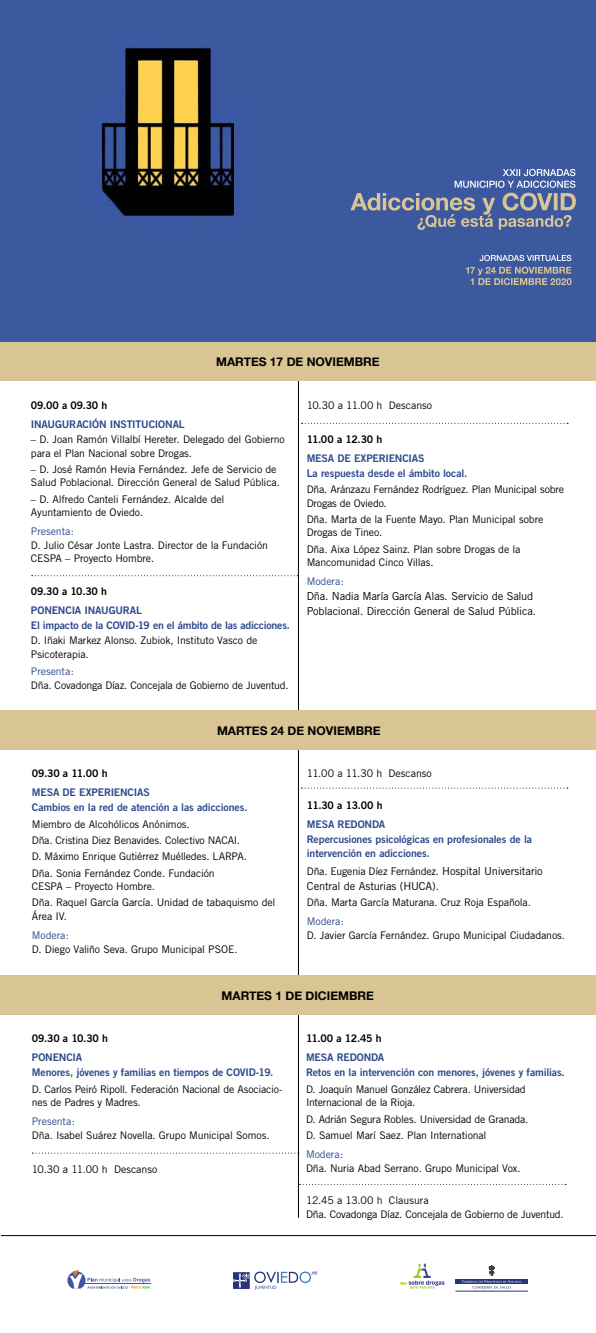
<style>
.page{position:relative;width:596px;height:1333px;background:#fff}
.page>*{position:absolute;margin:0;border:0;box-sizing:border-box;transform-origin:0 0}
.t1{font:700 12px "Helvetica Neue";color:#000}
.t2{font:11px/15px "Trade Gothic";letter-spacing:-.015em;color:#000}
.t3{font:10.5px/13.5px "Trade Gothic";letter-spacing:-.015em;color:#000}
.t4{font:10.5px/14.9px "Trade Gothic Bold Two";letter-spacing:-.01em;color:#2c498b}
.t5{font:10.5px "Trade Gothic Bold Two";letter-spacing:-.025em;color:#000}
.t6{font:10.5px "Trade Gothic";letter-spacing:-.005em;color:#2c498b}
.s1{font-size:11px}
</style>
<div class="page">
<svg style="left:32px;top:575px;width:266px;height:1px"></svg>
<svg style="left:301px;top:423px;width:266px;height:1px"></svg>
<svg style="left:301px;top:787px;width:266px;height:1px"></svg>
<svg style="left:32px;top:1152px;width:266px;height:1px"></svg>
<svg style="left:299px;top:1183px;width:257px;height:1px"></svg>
<hr style="left:298px;top:367px;width:1px;height:850px;background:#000">
<hr style="left:1px;top:1235px;width:594px;height:1px;background:#000">
<svg style="left:67px;top:1270px;width:83px;height:18px"></svg>
<svg style="left:233px;top:1271px;width:84px;height:18px"></svg>
<svg style="left:399px;top:1263px;width:45px;height:26px"></svg>
<hr style="left:455px;top:1290px;width:72px;height:1px;background:#263677">
<div style="left:455px;top:1278px;width:73px;height:5px;background:#263677"></div>
<svg style="left:461px;top:1265px;width:60px;height:23px"></svg>
<div style="left:0;top:341px;width:595px;height:40px;background:#d9c594"></div>
<div style="left:0;top:710px;width:595px;height:39px;background:#d9c594"></div>
<div style="left:0;top:975px;width:595px;height:39px;background:#d9c594"></div>
<img style="left:0;top:0;width:595px;height:341px">
<svg style="left:465px;top:267px;width:106px;height:18px;background:#717d9a"></svg>
<svg style="left:479px;top:255px;width:92px;height:6px"></svg>
<svg style="left:350px;top:169px;width:225px;height:61px;background:#5e71a0"></svg>
<p class="t1" style="left:216px;top:353px;width:165px">MARTES 17 DE NOVIEMBRE</p>
<p class="t5" style="left:31px;top:398px;width:78px">09.00 a 09.30 h</p>
<p class="t4" style="left:31px;top:417px;width:155px">INAUGURACIÓN INSTITUCIONAL</p>
<p class="t3" style="left:31px;top:432px;width:255px">– D. Joan Ramón Villalbí Hereter. Delegado del Gobierno para el Plan Nacional sobre Drogas.</p>
<p class="t3" style="left:31px;top:462px;width:250px">– D. José Ramón Hevia Fernández. Jefe de Servicio de<br>Salud Poblacional. Dirección General de Salud Pública.</p>
<p class="t3" style="left:31px;top:492px;width:195px">– D. Alfredo Canteli Fernández. Alcalde del<br>Ayuntamiento de Oviedo.</p>
<p class="t6" style="left:31px;top:525px;width:44px">Presenta:</p>
<p class="t3" style="left:31px;top:538px;width:238px">D. Julio César Jonte Lastra. Director de la Fundación<br>CESPA – Proyecto Hombre.</p>
<p class="t5" style="left:31px;top:585px;width:78px">09.30 a 10.30 h</p>
<p class="t4" style="left:31px;top:603px;width:260px">PONENCIA INAUGURAL<br>El impacto de la COVID-19 en el ámbito de las adicciones.</p>
<p class="t3" style="left:31px;top:633px;width:228px">D. Iñaki Markez Alonso. Zubiok, Instituto Vasco de<br>Psicoterapia.</p>
<p class="t6" style="left:31px;top:665px;width:44px">Presenta:</p>
<p class="t3" style="left:31px;top:678px;width:259px">Dña. Covadonga Díaz. Concejala de Gobierno de Juventud.</p>
<p class="t3" style="left:306px;top:398px;width:127px">10.30 a 11.00 h Descanso</p>
<p class="t5" style="left:306px;top:432px;width:77px">11.00 a 12.30 h</p>
<p class="t4" style="left:306px;top:450px;width:162px">MESA DE EXPERIENCIAS<br>La respuesta desde el ámbito local.</p>
<p class="t3" style="left:306px;top:482px;width:259px">Dña. Aránzazu Fernández Rodríguez. Plan Municipal sobre<br>Drogas de Oviedo.</p>
<p class="t3" style="left:306px;top:512px;width:238px">Dña. Marta de la Fuente Mayo. Plan Municipal sobre<br>Drogas de Tineo.</p>
<p class="t3" style="left:306px;top:542px;width:215px">Dña. Aixa López Sainz. Plan sobre Drogas de la<br>Mancomunidad Cinco Villas.</p>
<p class="t6" style="left:306px;top:575px;width:39px">Modera:</p>
<p class="t2" style="left:306px;top:589px;width:231px">Dña. Nadia María García Alas. Servicio de Salud<br>Poblacional. Dirección General de Salud Pública.</p>
<p class="t1" style="left:217px;top:721px;width:165px">MARTES 24 DE NOVIEMBRE</p>
<p class="t5" style="left:32px;top:766px;width:77px">09.30 a 11.00 h</p>
<p class="t4" style="left:32px;top:784px;width:217px">MESA DE EXPERIENCIAS<br>Cambios en la red de atención a las adicciones.</p>
<p class="t3" style="left:32px;top:815px;width:216px;line-height:16.3px">Miembro de Alcohólicos Anónimos.<br>Dña. Cristina Diez Benavides. Colectivo NACAI.<br>D. Máximo Enrique Gutiérrez Muélledes. LARPA.<br>Dña. Sonia Fernández Conde. Fundación</p>
<p class="t3" style="left:32px;top:878px;width:245px;line-height:16.3px">CESPA – Proyecto Hombre.<br>Dña. Raquel García García. Unidad de tabaquismo del</p>
<p class="t3" style="left:32px;top:909px;width:37px">Área IV.</p>
<p class="t6" style="left:32px;top:929px;width:39px">Modera:</p>
<p class="t3" style="left:32px;top:942px;width:207px">D. Diego Valiño Seva. Grupo Municipal PSOE.</p>
<p class="t3" style="left:307px;top:766px;width:126px">11.00 a 11.30 h Descanso</p>
<p class="t5" style="left:307px;top:799px;width:77px">11.30 a 13.00 h</p>
<p class="t4" style="left:307px;top:817px;width:226px">MESA REDONDA<br>Repercusiones psicológicas en profesionales de la</p>
<p class="t4" style="left:307px;top:845px;width:124px">intervención en adicciones.</p>
<p class="t3" style="left:307px;top:864px;width:237px">Dña. Eugenia Díez Fernández. <span class="s1">Hospital Universitario</span></p>
<p class="t2" style="left:307px;top:878px;width:134px">Central de Asturias (HUCA).</p>
<p class="t3" style="left:307px;top:895px;width:225px">Dña. Marta García Maturana. Cruz Roja Española.</p>
<p class="t6" style="left:307px;top:915px;width:39px">Modera:</p>
<p class="t3" style="left:307px;top:928px;width:259px">D. Javier García Fernández. Grupo Municipal Ciudadanos.</p>
<p class="t1" style="left:221px;top:986px;width:154px">MARTES 1 DE DICIEMBRE</p>
<p class="t5" style="left:32px;top:1031px;width:78px">09.30 a 10.30 h</p>
<p class="t4" style="left:32px;top:1050px;width:243px">PONENCIA<br>Menores, jóvenes y familias en tiempos de COVID-19.</p>
<p class="t3" style="left:32px;top:1082px;width:252px">D. Carlos Peiró Ripoll. Federación Nacional de Asociacio&shy;nes de Padres y Madres.</p>
<p class="t6" style="left:32px;top:1115px;width:44px">Presenta:</p>
<p class="t3" style="left:32px;top:1128px;width:239px">Dña. Isabel Suárez Novella. Grupo Municipal Somos.</p>
<p class="t3" style="left:32px;top:1162px;width:127px">10.30 a 11.00 h Descanso</p>
<p class="t5" style="left:306px;top:1031px;width:77px">11.00 a 12.45 h</p>
<p class="t4" style="left:306px;top:1049px;width:260px">MESA REDONDA<br>Retos en la intervención con menores, jóvenes y familias.</p>
<p class="t3" style="left:306px;top:1081px;width:221px">D. Joaquín Manuel González Cabrera. Universidad<br>Internacional de la Rioja.</p>
<p class="t3" style="left:306px;top:1110px;width:223px;line-height:16.3px">D. Adrián Segura Robles. Universidad de Granada.<br>D. Samuel Marí Saez. Plan International</p>
<p class="t6" style="left:306px;top:1147px;width:39px">Modera:</p>
<p class="t3" style="left:306px;top:1160px;width:216px">Dña. Nuria Abad Serrano. Grupo Municipal Vox.</p>
<p class="t3" style="left:306px;top:1193px;width:259px">12.45 a 13.00 h Clausura<br>Dña. Covadonga Díaz. Concejala de Gobierno de Juventud.</p>
</div>
